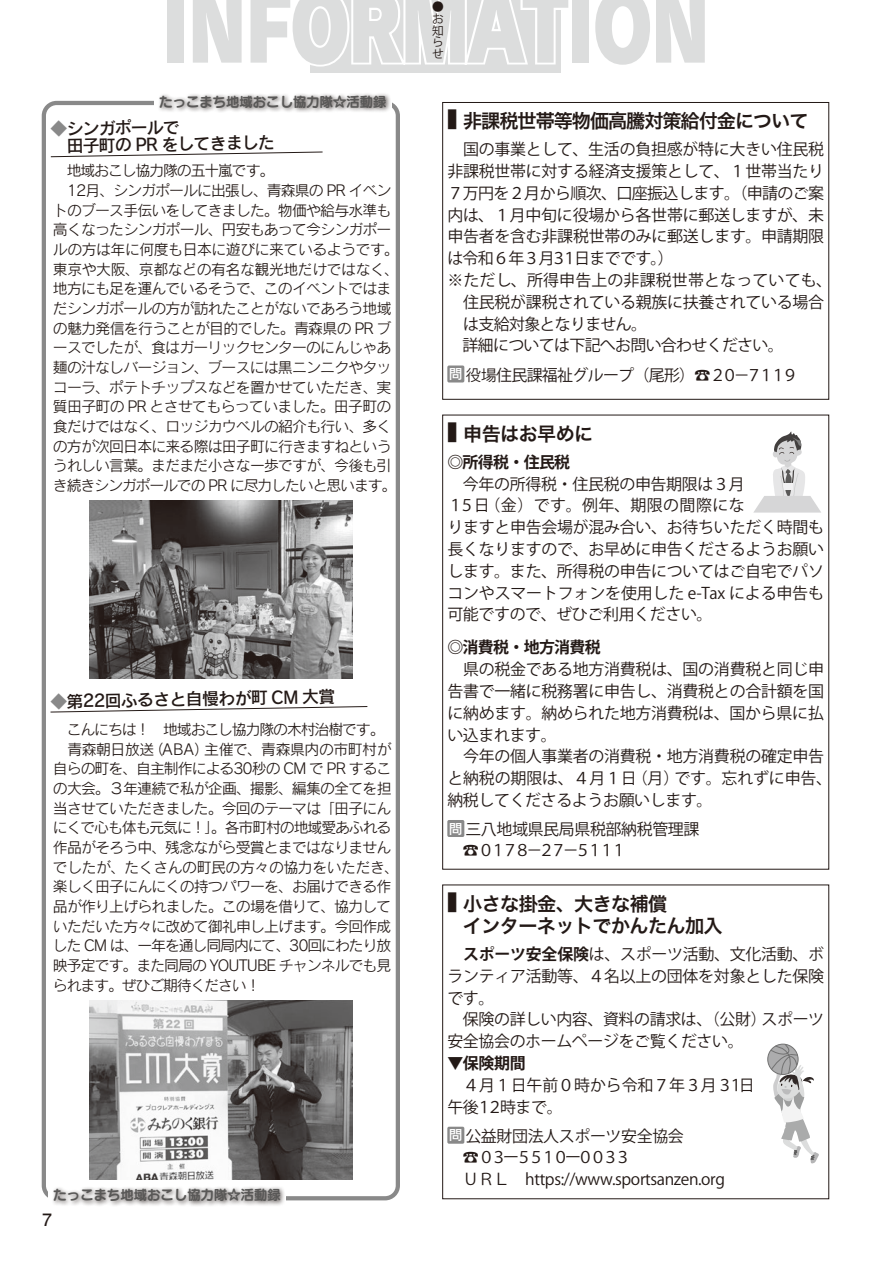
<style>
.page{position:relative;width:893px;height:1263px;background:#fff}
.page>*{position:absolute;margin:0;border:0;box-sizing:border-box;transform-origin:0 0}
.t1{font:500 22.95px "Shin Go Pro";color:#231916;scale:.42 1}
.t2{font:19.2px "Hira Kaku Pro W6";letter-spacing:-.035em;color:#231916}
.t3{font:19.2px "Hira Kaku Pro W6";letter-spacing:-.055em;color:#231916}
.t4{font:16.95px/17px "Rodin Pro DB";color:#231916}
.t5{font:700 16.95px "Futo Go B101 Pro";color:#231916}
.t6{font:15.9px/21.8px "Koz Go Pro";letter-spacing:-.015em;color:#231916}
.t7{font:15.9px "Koz Go Pro";letter-spacing:-.045em;color:#231916}
.t8{font:15.9px "Koz Go Pro";letter-spacing:-.035em;color:#231916}
.t9{font:15.9px "Koz Go Pro";letter-spacing:.01em;color:#231916}
.t10{font:700 15.9px "Koz Go Pro";letter-spacing:-.04em;color:#231916}
.t11{font:14.85px/19.6px "Rodin Pro M";letter-spacing:-.055em;color:#231916}
.t12{font:14.85px/19.6px "Rodin Pro M";letter-spacing:-.075em;color:#231916}
.t13{font:13.8px "Seurat Pro B";letter-spacing:-.03em;color:#595857}
.t14{font:13.8px "Rodin Pro DB";color:#fff}
.t15{font:11.7px/11.7px "Koz Go Pro";color:#231916;text-align:justify}
.s1{color:#898989}
.s2{font-family:"Rodin Pro M"}
.s3{font-family:"Rodin Pro DB";font-size:13.8px;color:#fff}
.s4{font-weight:700}
</style>
<div class="page">
<div style="left:310px;top:0;width:251px;height:72px;background:#dcdddd"></div>
<svg style="left:167px;top:0;width:538px;height:67px"></svg>
<div style="left:42px;top:101px;width:358px;height:1099px;border:4px solid #898989;border-radius:13px"></div>
<div style="left:157px;top:92px;width:235px;height:22px;background:#231916;opacity:.7"></div>
<div style="left:52px;top:1185px;width:234px;height:21px;background:#231916;opacity:.7"></div>
<svg style="left:50px;top:706px;width:318px;height:6px"></svg>
<svg style="left:50px;top:152px;width:273px;height:5px"></svg>
<img style="left:89px;top:500px;width:264px;height:178px">
<img style="left:89px;top:1001px;width:264px;height:178px">
<div style="left:447px;top:365px;width:17px;height:17px;background:#898989;border-radius:2px"></div>
<div style="left:442px;top:102px;width:387px;height:298px;border:1px solid #231916"></div>
<div style="left:447px;top:820px;width:17px;height:17px;background:#898989;border-radius:2px"></div>
<div style="left:447px;top:1127px;width:17px;height:17px;background:#898989;border-radius:2px"></div>
<svg style="left:753px;top:432px;width:68px;height:81px"></svg>
<svg style="left:768px;top:1044px;width:30px;height:30px"></svg>
<svg style="left:770px;top:1043px;width:49px;height:120px"></svg>
<div style="left:767px;top:1044px;width:31px;height:31px;border:1px solid #727272;border-radius:50%"></div>
<p class="t15" style="left:432px;top:1px;width:13px">●</p>
<p class="t15" style="left:432px;top:13px;width:13px">お知らせ</p>
<p class="t13" style="left:159px;top:92px;width:229px">たっこまち地域おこし協力隊☆活動録</p>
<h1 class="t1" style="left:447px;top:101px;width:24px">■</h1>
<p class="t6" style="left:447px;top:139px;width:378px">　国の事業として、生活の負担感が特に大きい住民税</p>
<p class="t6" style="left:447px;top:161px;width:378px">非課税世帯に対する経済支援策として、１世帯当たり</p>
<p class="t8" style="left:447px;top:183px;width:378px">７万円を２月から順次、口座振込します。（申請のご案</p>
<p class="t6" style="left:447px;top:204px;width:378px">内は、１月中旬に役場から各世帯に郵送しますが、未</p>
<p class="t6" style="left:447px;top:226px;width:378px">申告者を含む非課税世帯のみに郵送します。申請期限</p>
<p class="t6" style="left:574px;top:248px;width:101px">日までです (。</p>
<p class="t4" style="left:50px;top:120px;width:226px;rotate:-1deg"><span class="s1">◆</span>シンガポールで<br>　田子町の PR をしてきました</p>
<p class="t3" style="left:463px;top:104px;width:347px">非課税世帯等物価高騰対策給付金について</p>
<p class="t11" style="left:53px;top:160px;width:347px">　地域おこし協力隊の五十嵐です。<br>　12月、シンガポールに出張し、青森県の PR イベントのブース手伝いをしてきました。物価や給与水準も高くなったシンガポール、円安もあって今シンガポールの方は年に何度も日本に遊びに来ているようです。東京や大阪、京都などの有名な観光地だけではなく、地方にも足を運んでいるそうで、このイベントではまだシンガポールの方が訪れたことがないであろう地域の魅力発信を行うことが目的でした。青森県の PR ブースでしたが、食はガーリックセンターのにんじゃあ麺の汁なしバージョン、ブースには黒ニンニクやタッコーラ、ポテトチップスなどを置かせていただき、実質田子町の PR とさせてもらっていました。田子町の食だけではなく、ロッジカウベルの紹介も行い、多くの方が次回日本に来る際は田子町に行きますねといううれしい言葉。まだまだ小さな一歩ですが、今後も引き続きシンガポールでの PR に尽力したいと思います。</p>
<p class="t7" style="left:447px;top:248px;width:109px">は令和６年３月</p>
<p class="t9" style="left:447px;top:270px;width:386px">※ただし、所得申告上の非課税世帯となっていても、</p>
<p class="t6" style="left:463px;top:291px;width:362px">住民税が課税されている親族に扶養されている場合</p>
<p class="t7" style="left:463px;top:313px;width:185px">は支給対象となりません。</p>
<p class="t7" style="left:447px;top:335px;width:338px">　詳細については下記へお問い合わせください。</p>
<p class="t14" style="left:449px;top:365px;width:14px">問</p>
<p class="t7" style="left:465px;top:364px;width:334px"><span class="s2">役場</span>住民課福祉グループ（尾形( ☎ ２０－７１１９</p>
<p class="t6" style="left:551px;top:248px;width:28px">３１</p>
<h1 class="t1" style="left:447px;top:413px;width:24px">■</h1>
<p class="t10" style="left:447px;top:452px;width:124px">◎所得税・住民税</p>
<p class="t6" style="left:447px;top:473px;width:299px;text-align:right">　今年の所得税・住民税の申告期限は３月（金）です。例年、期限の間際にな</p>
<p class="t2" style="left:463px;top:416px;width:132px">申告はお早めに</p>
<p class="t6" style="left:447px;top:495px;width:378px">１５日<br>りますと申告会場が混み合い、お待ちいただく時間も長くなりますので、お早めに申告くださるようお願いします。また、所得税の申告についてはご自宅でパソコンやスマートフォンを使用した -e Tax による申告も可能ですので、ぜひご利用ください。</p>
<p class="t10" style="left:447px;top:637px;width:155px">◎消費税・地方消費税</p>
<p class="t6" style="left:447px;top:659px;width:378px">　県の税金である地方消費税は、国の消費税と同じ申</p>
<p class="t6" style="left:447px;top:681px;width:378px">告書で一緒に税務署に申告し、消費税との合計額を国</p>
<p class="t6" style="left:447px;top:702px;width:378px">に納めます。納められた地方消費税は、国から県に払</p>
<p class="t6" style="left:447px;top:724px;width:111px">い込まれます。</p>
<p class="t6" style="left:447px;top:746px;width:378px">　今年の個人事業者の消費税・地方消費税の確定申告</p>
<p class="t6" style="left:674px;top:768px;width:159px">です。忘れずに申告、</p>
<p class="t4" style="left:50px;top:692px;width:286px;rotate:-1deg"><span class="s1">◆</span>第22回ふるさと自慢わが町 CM 大賞</p>
<p class="t12" style="left:204px;top:719px;width:189px;text-indent:-151px">　こんにちは！　地域おこし協力隊の木村治樹です。主催で、青森県内の市町村が</p>
<p class="t11" style="left:149px;top:739px;width:62px">（ABA）</p>
<p class="t11" style="left:53px;top:739px;width:347px">　青森朝日放送<br>自らの町を、自主制作による30秒の CM で PR するこの大会。３年連続で私が企画、撮影、編集の全てを担当させていただきました。今回のテーマは「田子にんにくで心も体も元気に！」。各市町村の地域愛あふれる作品がそろう中、残念ながら受賞とまではなりませんでしたが、たくさんの町民の方々の協力をいただき、楽しく田子にんにくの持つパワーを、お届けできる作品が作り上げられました。この場を借りて、協力していただいた方々に改めて御礼申し上げます。今回作成した CM は、一年を通し同局内にて、30回にわたり放映予定です。また同局の YOUTUBE チャンネルでも見られます。ぜひご期待ください!</p>
<p class="t6" style="left:447px;top:768px;width:267px">と納税の期限は、４月１日<br>納税してくださるようお願いします。</p>
<p class="t6" style="left:463px;top:819px;width:238px;line-height:21.3px;text-indent:-14px"><span class="s3">問</span>三八地域県民局県税部納税管理課☎０１７８−２７−５１１１</p>
<p class="t2" style="left:463px;top:886px;width:206px">小さな掛金、大きな補償</p>
<p class="t6" style="left:632px;top:768px;width:49px">（月）</p>
<h1 class="t1" style="left:447px;top:883px;width:24px">■</h1>
<p class="t2" style="left:463px;top:908px;width:261px">インターネットでかんたん加入</p>
<p class="t6" style="left:463px;top:944px;width:363px"><span class="s4">スポーツ安全保険</span>は、スポーツ活動、文化活動、ボ</p>
<p class="t6" style="left:447px;top:965px;width:378px">ランティア活動等、４名以上の団体を対象とした保険</p>
<p class="t6" style="left:447px;top:987px;width:49px">です。</p>
<p class="t6" style="left:761px;top:1009px;width:64px">スポーツ</p>
<p class="t6" style="left:447px;top:1009px;width:321px">　保険の詳しい内容、資料の請求は、（公財）安全協会のホームページをご覧ください。</p>
<p class="t10" style="left:447px;top:1053px;width:80px">▼保険期間</p>
<p class="t6" style="left:739px;top:1074px;width:17px">日</p>
<p class="t6" style="left:500px;top:1074px;width:245px;text-indent:-53px">　４月１日午前０時から令和７年３月３１時まで。</p>
<p class="t6" style="left:447px;top:1093px;width:238px;line-height:29.1px">午後<br><span class="s3">問</span>公益財団法人スポーツ安全協会</p>
<p class="t6" style="left:578px;top:1147px;width:55px">００３３</p>
<p class="t6" style="left:476px;top:1096px;width:28px">１２</p>
<p class="t6" style="left:447px;top:1147px;width:279px">　☎０３<br>　ＵＲＬ　https://www.sportsanzen.org</p>
<p class="t6" style="left:516px;top:1147px;width:55px">５５１０</p>
<p class="t6" style="left:503px;top:1147px;width:17px">ー</p>
<p class="t6" style="left:565px;top:1147px;width:17px">ー</p>
<p class="t13" style="left:53px;top:1185px;width:229px">たっこまち地域おこし協力隊☆活動録</p>
<p class="t5" style="left:43px;top:1206px;width:11px">7</p>
</div>
